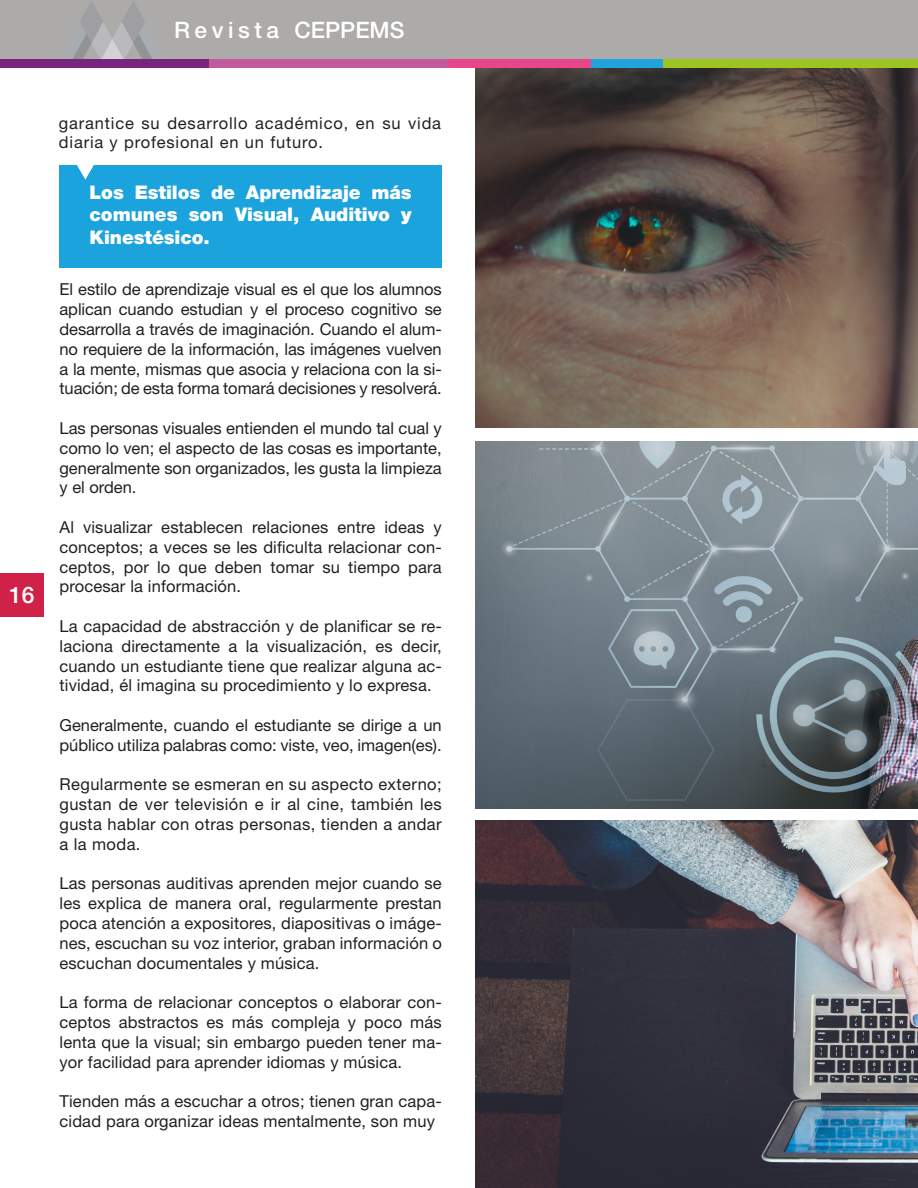
<style>
.page{position:relative;width:918px;height:1188px;background:#fff}
.page>*{position:absolute;margin:0;border:0;box-sizing:border-box;transform-origin:0 0}
.t1{font:500 22.8px "Helvetica Neue LT Std";color:#fff}
.t2{font:500 22.65px "Helvetica Neue LT Std";letter-spacing:.1em;color:#fff}
.t3{font:900 18.9px/22.6px "Helvetica Neue LT Std";letter-spacing:-.005em;color:#fff;text-align:justify}
.t4{font:16.5px/19.8px "Helvetica Neue LT Std";letter-spacing:.01em;color:#231f20;text-align:justify}
.t5{font:16.5px/19.8px "Helvetica Neue LT Std";letter-spacing:.05em;color:#231f20}
</style>
<div class="page">
<div style="left:0;top:0;width:918px;height:61px;background:#acaba9"></div>
<svg style="left:59px;top:1px;width:107px;height:59px"></svg>
<div style="left:60px;top:165px;width:382px;height:102px;background:#1ba3dd"></div>
<svg style="left:77px;top:165px;width:17px;height:15px"></svg>
<img style="left:476px;top:68px;width:442px;height:359px">
<img style="left:476px;top:441px;width:442px;height:368px">
<img style="left:476px;top:820px;width:442px;height:368px">
<div style="left:0;top:60px;width:209px;height:8px;background:#78267d"></div>
<div style="left:209px;top:60px;width:240px;height:8px;background:#c4599c"></div>
<div style="left:661px;top:60px;width:257px;height:8px;background:#9ec421"></div>
<div style="left:536px;top:60px;width:127px;height:8px;background:#21a3db"></div>
<div style="left:449px;top:60px;width:142px;height:8px;background:#e8458a"></div>
<div style="left:0;top:573px;width:44px;height:43px;background:#d02248"></div>
<p class="t2" style="left:174px;top:17px;width:232px">Revista CEPPEMS</p>
<p class="t1" style="left:9px;top:581px;width:27px">16</p>
<p class="t5" style="left:59px;top:113px;width:384px">garantice su desarrollo académico, en su vida diaria y profesional en un futuro.</p>
<p class="t3" style="left:90px;top:181px;width:324px">Los Estilos de Aprendizaje más comunes son Visual, Auditivo y Kinestésico.</p>
<p class="t4" style="left:60px;top:279px;width:384px">El estilo de aprendizaje visual es el que los alumnos aplican cuando estudian y el proceso cognitivo se desarrolla a través de imaginación. Cuando el alum&shy;no requiere de la información, las imágenes vuelven a la mente, mismas que asocia y relaciona con la si&shy;tuación; de esta forma tomará decisiones y resolverá.</p>
<p class="t4" style="left:60px;top:418px;width:384px">Las personas visuales entienden el mundo tal cual y como lo ven; el aspecto de las cosas es importante, generalmente son organizados, les gusta la limpieza y el orden.</p>
<p class="t4" style="left:60px;top:517px;width:384px">Al visualizar establecen relaciones entre ideas y conceptos; a veces se les dificulta relacionar con&shy;ceptos, por lo que deben tomar su tiempo para procesar la información.</p>
<p class="t4" style="left:60px;top:616px;width:384px">La capacidad de abstracción y de planificar se re&shy;laciona directamente a la visualización, es decir, cuando un estudiante tiene que realizar alguna ac&shy;tividad, él imagina su procedimiento y lo expresa.</p>
<p class="t4" style="left:60px;top:715px;width:384px">Generalmente, cuando el estudiante se dirige a un público utiliza palabras como: viste, veo, imagen(es).</p>
<p class="t4" style="left:60px;top:774px;width:384px">Regularmente se esmeran en su aspecto externo; gustan de ver televisión e ir al cine, también les gusta hablar con otras personas, tienden a andar a la moda.</p>
<p class="t4" style="left:60px;top:873px;width:384px">Las personas auditivas aprenden mejor cuando se les explica de manera oral, regularmente prestan poca atención a expositores, diapositivas o imáge&shy;nes, escuchan su voz interior, graban información o escuchan documentales y música.</p>
<p class="t4" style="left:60px;top:992px;width:384px">La forma de relacionar conceptos o elaborar con&shy;ceptos abstractos es más compleja y poco más lenta que la visual; sin embargo pueden tener ma&shy;yor facilidad para aprender idiomas y música.</p>
<p class="t4" style="left:60px;top:1091px;width:384px">Tienden más a escuchar a otros; tienen gran capa&shy;cidad para organizar ideas mentalmente, son muy</p>
</div>
